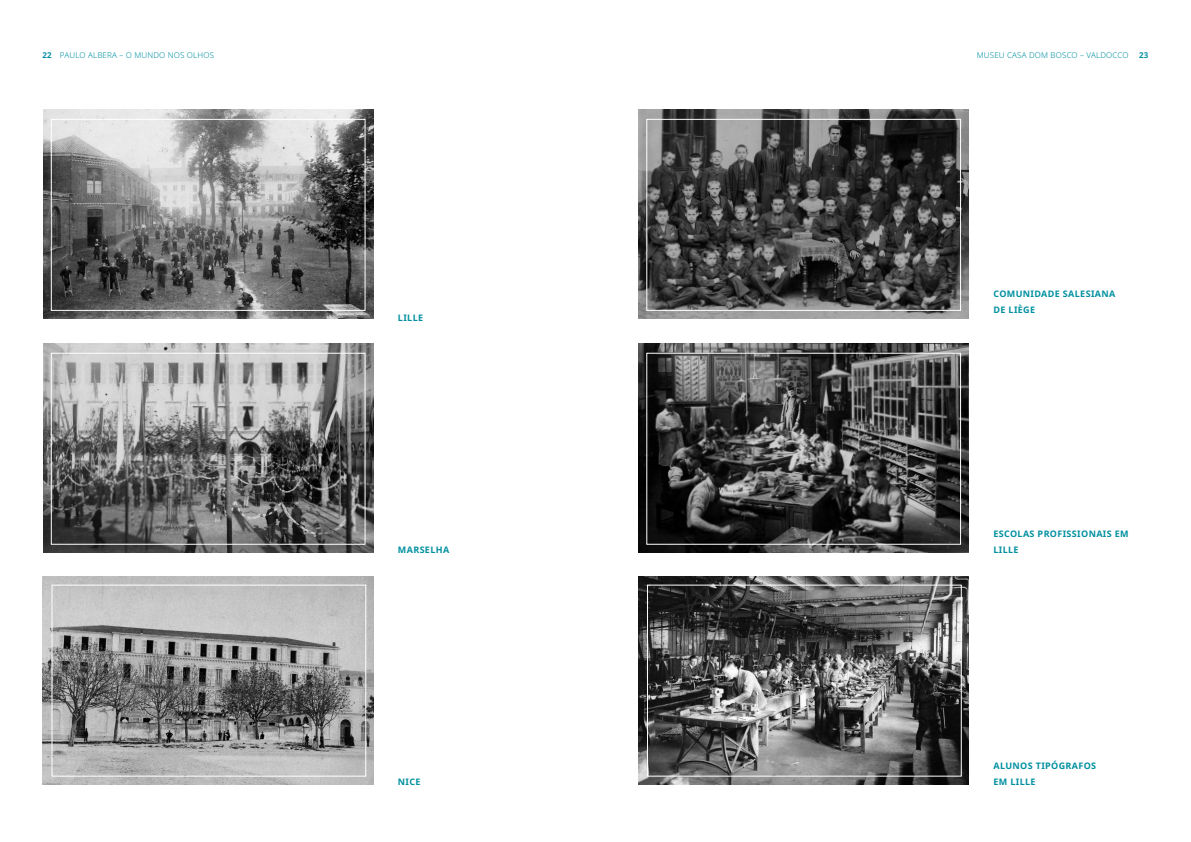
<style>
.page{position:relative;width:1191px;height:842px;background:#fff}
.page>*{position:absolute;margin:0;border:0;box-sizing:border-box;transform-origin:0 0}
.legendas_pequenas{font:700 9px/16px "Noto Sans";letter-spacing:.04em;color:#0090a0}
.t1{font:300 8px "Noto Sans";letter-spacing:.02em;color:#0090a0}
.t2{font:700 8px "Noto Sans";color:#0090a0}
.s1{font-weight:700}
</style>
<div class="page">
<img style="left:43px;top:344px;width:330px;height:209px">
<img style="left:43px;top:577px;width:330px;height:208px">
<div style="left:51px;top:353px;width:314px;height:192px;border:1px solid #fff"></div>
<div style="left:51px;top:585px;width:315px;height:192px;border:1px solid #fff"></div>
<img style="left:43px;top:110px;width:330px;height:209px">
<div style="left:51px;top:119px;width:314px;height:192px;border:1px solid #fff"></div>
<img style="left:638px;top:344px;width:331px;height:209px">
<img style="left:638px;top:577px;width:331px;height:208px">
<div style="left:646px;top:353px;width:315px;height:192px;border:1px solid #fff"></div>
<div style="left:647px;top:585px;width:314px;height:192px;border:1px solid #fff"></div>
<img style="left:638px;top:110px;width:331px;height:209px">
<div style="left:646px;top:119px;width:315px;height:192px;border:1px solid #fff"></div>
<p class="t1" style="left:43px;top:50px;width:173px"><span class="s1">22</span> PAULO ALBERA – O MUNDO NOS OLHOS</p>
<p class="t1" style="left:976px;top:50px;width:153px">MUSEU CASA DOM BOSCO – VALDOCCO</p>
<p class="t2" style="left:1139px;top:50px;width:11px">23</p>
<p class="legendas_pequenas" style="left:398px;top:310px;width:27px">LILLE</p>
<p class="legendas_pequenas" style="left:398px;top:542px;width:53px">MARSELHA</p>
<p class="legendas_pequenas" style="left:398px;top:774px;width:24px">NICE</p>
<p class="legendas_pequenas" style="left:993px;top:286px;width:123px">COMUNIDADE SALESIANA</p>
<p class="legendas_pequenas" style="left:993px;top:302px;width:43px">DE LIÈGE</p>
<p class="legendas_pequenas" style="left:993px;top:526px;width:137px">ESCOLAS PROFISSIONAIS EM<br>LILLE</p>
<p class="legendas_pequenas" style="left:993px;top:758px;width:104px">ALUNOS TIPÓGRAFOS</p>
<p class="legendas_pequenas" style="left:993px;top:774px;width:44px">EM LILLE</p>
</div>
